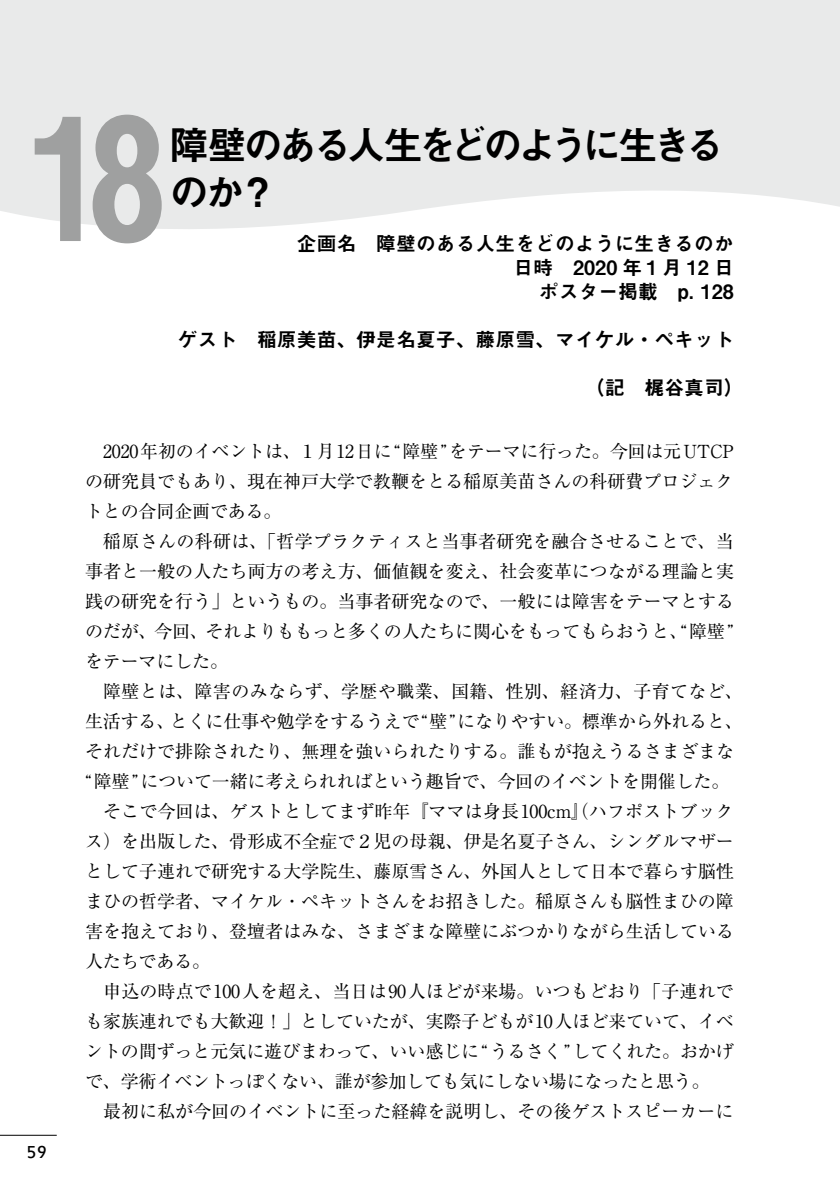
<style>
.page{position:relative;width:840px;height:1191px;background:#fff}
.page>*{position:absolute;margin:0;border:0;box-sizing:border-box;transform-origin:0 0}
.t1{font:170px "Midashi Go Pr 6 N MB31";color:#9fa0a0}
.t2{font:39.6px "Midashi Go Pr 6 N MB31";letter-spacing:-.14em;color:#000}
.t3{font:19.8px/24px "Midashi Go Pr 6 N MB31";color:#000;text-align:right}
.t4{font:19.2px "Estrangelo Edessa";color:#000}
.t5{font:18px/30px "Ryumin Pr 6 N";color:#000;text-align:justify}
.t6{font:18px "Ryumin Pr 6 N";letter-spacing:.02em;color:#000}
</style>
<div class="page">
<hr style="left:0;top:1135px;width:57px;height:1px;background:#000">
<svg style="left:0;top:0;width:839px;height:229px;fill:#e9eaea"></svg>
<h1 class="t1" style="left:25px;top:41px;width:146px">18</h1>
<h2 class="t2" style="left:169px;top:113px;width:556px">障壁のある人生をどのように生きる</h2>
<h2 class="t2" style="left:169px;top:160px;width:109px">のか？</h2>
<p class="t3" style="left:297px;top:230px;width:438px">企画名　障壁のある人生をどのように生きるのか日時　2020 年１月 12 日<br>ポスター掲載　p. 128</p>
<p class="t3" style="left:177px;top:326px;width:557px">ゲスト　稲原美苗、伊是名夏子、藤原雪、マイケル・ペキット</p>
<p class="t3" style="left:584px;top:374px;width:160px">（記　梶谷真司）</p>
<p class="t4" style="left:27px;top:1142px;width:21px">59</p>
<p class="t5" style="left:85px;top:435px;width:650px;text-indent:18px">2020年初のイベントは、１月12日に“障壁”をテーマに行った。今回は元UTCPの研究員でもあり、現在神戸大学で教鞭をとる稲原美苗さんの科研費プロジェクトとの合同企画である。</p>
<p class="t5" style="left:85px;top:525px;width:650px;text-indent:18px">稲原さんの科研は、「哲学プラクティスと当事者研究を融合させることで、当事者と一般の人たち両方の考え方、価値観を変え、社会変革につながる理論と実践の研究を行う」というもの。当事者研究なので、一般には障害をテーマとするのだが、今回、それよりももっと多くの人たちに関心をもってもらおうと、“障壁”をテーマにした。</p>
<p class="t6" style="left:103px;top:677px;width:640px">障壁とは、障害のみならず、学歴や職業、国籍、性別、経済力、子育てなど、</p>
<p class="t5" style="left:85px;top:705px;width:659px">生活する、とくに仕事や勉学をするうえで“壁”になりやすい。標準から外れると、</p>
<p class="t5" style="left:85px;top:735px;width:650px">それだけで排除されたり、無理を強いられたりする。誰もが抱えうるさまざまな</p>
<p class="t5" style="left:85px;top:765px;width:645px">“障壁”について一緒に考えられればという趣旨で、今回のイベントを開催した。</p>
<p class="t5" style="left:103px;top:795px;width:632px">そこで今回は、ゲストとしてまず昨年『ママは身長100cm』（ハフポストブック</p>
<p class="t5" style="left:85px;top:825px;width:650px">ス）を出版した、骨形成不全症で２児の母親、伊是名夏子さん、シングルマザー</p>
<p class="t5" style="left:85px;top:855px;width:650px">として子連れで研究する大学院生、藤原雪さん、外国人として日本で暮らす脳性</p>
<p class="t5" style="left:85px;top:885px;width:650px">まひの哲学者、マイケル・ペキットさんをお招きした。稲原さんも脳性まひの障</p>
<p class="t5" style="left:85px;top:915px;width:650px">害を抱えており、登壇者はみな、さまざまな障壁にぶつかりながら生活している</p>
<p class="t5" style="left:85px;top:945px;width:126px">人たちである。</p>
<p class="t5" style="left:103px;top:975px;width:632px">申込の時点で100人を超え、当日は90人ほどが来場。いつもどおり「子連れで</p>
<p class="t5" style="left:85px;top:1005px;width:650px">も家族連れでも大歓迎！」としていたが、実際子どもが10人ほど来ていて、イベ</p>
<p class="t5" style="left:85px;top:1035px;width:649px">ントの間ずっと元気に遊びまわって、いい感じに“うるさく”してくれた。おかげ</p>
<p class="t5" style="left:85px;top:1065px;width:625px">で、学術イベントっぽくない、誰が参加しても気にしない場になったと思う。</p>
<p class="t5" style="left:103px;top:1095px;width:631px">最初に私が今回のイベントに至った経緯を説明し、その後ゲストスピーカーに</p>
</div>
